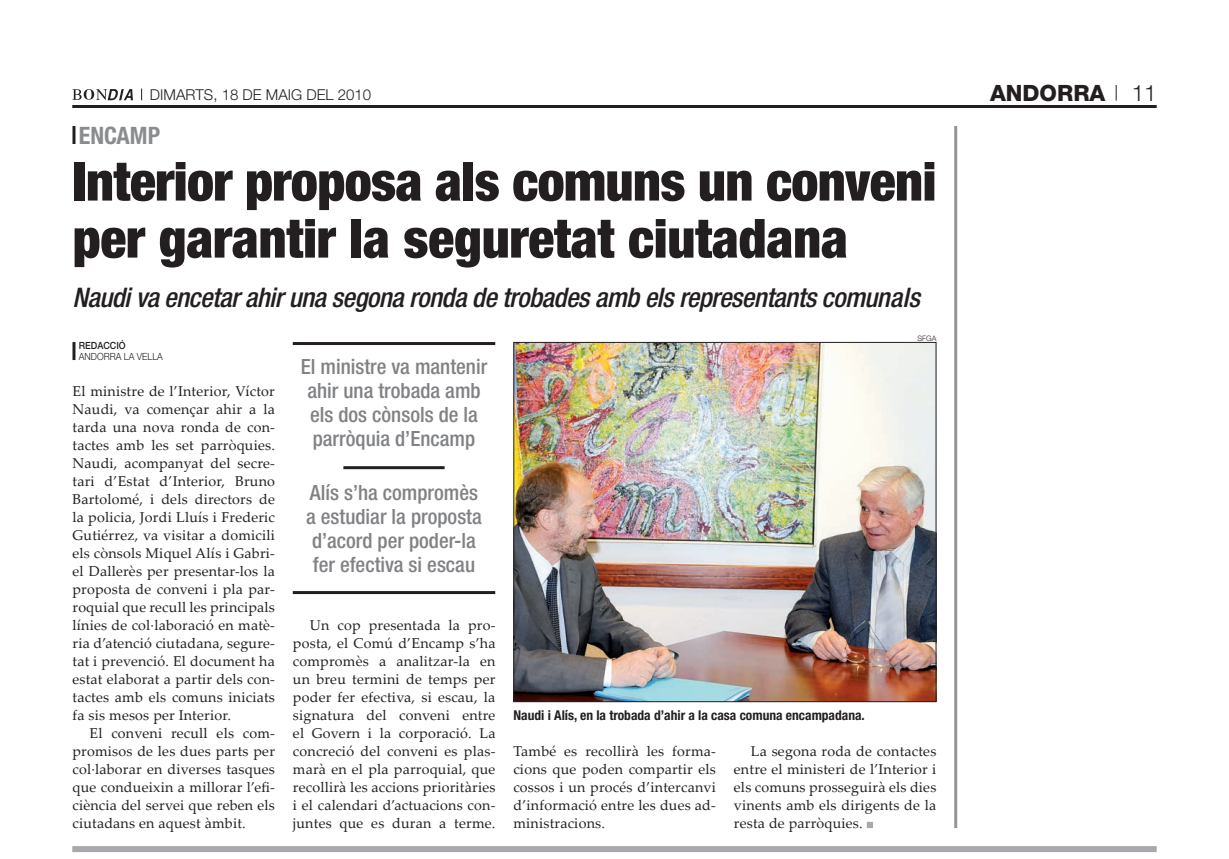
<style>
.page{position:relative;width:1229px;height:859px;background:#fff}
.page>*{position:absolute;margin:0;border:0;box-sizing:border-box;transform-origin:0 0}
.t1{font:900 condensed 54px/57px "Helvetica Neue LT Std";letter-spacing:-.01em;color:#231f20}
.t2{font:italic 500 condensed 27px "Helvetica Neue LT Std";letter-spacing:-.02em;color:#231f20}
.t3{font:700 condensed 24px "Helvetica Neue LT Std";color:#8a8c8f}
.t4{font:800 22.5px "Helvetica Neue LT Std";color:#231f20}
.t5{font:500 condensed 21px/24px "Helvetica Neue LT Std";color:#808285;text-align:center}
.t6{font:300 15px "Helvetica Neue LT Std";color:#231f20}
.t7{font:14.25px/18px "Palatino Linotype";letter-spacing:.015em;color:#231f20;text-align:justify}
.t8{font:700 condensed 13.5px "Helvetica Neue LT Std";color:#231f20}
.t9{font:300 9.9px/10.5px "Helvetica Neue LT Std";color:#231f20;scale:.91 1}
.t10{font:300 7.5px "Helvetica Neue LT Std";color:#231f20}
.s1{font-weight:300}
.s2{font-weight:500}
</style>
<div class="page">
<hr style="left:72px;top:105px;width:1085px;height:3px;background:#231f20">
<svg style="left:72px;top:89px;width:61px;height:11px"></svg>
<svg style="left:1116px;top:85px;width:1px;height:16px"></svg>
<div style="left:72px;top:846px;width:1085px;height:6px;background:#a8a9ad"></div>
<svg style="left:867px;top:822px;width:6px;height:6px"></svg>
<img style="left:515px;top:344px;width:419px;height:356px">
<div style="left:513px;top:342px;width:423px;height:360px;border:1px solid #231f20"></div>
<hr style="left:72px;top:342px;width:3px;height:18px;background:#231f20">
<hr style="left:72px;top:126px;width:3px;height:18px;background:#231f20">
<hr style="left:293px;top:342px;width:202px;height:3px;background:#231f20">
<hr style="left:343px;top:466px;width:102px;height:3px;background:#231f20">
<hr style="left:293px;top:591px;width:202px;height:3px;background:#231f20">
<hr style="left:954px;top:126px;width:3px;height:702px;background:#939598">
<p class="t6" style="left:150px;top:85px;width:223px">DIMARTS, 18 DE MAIG DEL 2010</p>
<p class="t4" style="left:990px;top:80px;width:168px">ANDORRA <span class="s1">11</span></p>
<p class="t3" style="left:79px;top:121px;width:83px">encamp</p>
<p class="t1" style="left:72px;top:152px;width:865px">Interior proposa als comuns un conveni per garantir la seguretat ciutadana</p>
<p class="t2" style="left:72px;top:282px;width:849px">Naudi va encetar ahir una segona ronda de trobades amb els representants comunals</p>
<p class="t9" style="left:79px;top:340px;width:94px"><span class="s2">REDACCIÓ<br></span>ANDORRA LA VELLA</p>
<p class="t5" style="left:301px;top:354px;width:188px">El ministre va mantenir ahir una trobada amb els dos cònsols de la parròquia d’Encamp</p>
<p class="t5" style="left:306px;top:480px;width:177px">Alís s’ha compromès a estudiar la proposta d’acord per poder-la fer efectiva si escau</p>
<p class="t10" style="left:917px;top:333px;width:21px">SFGA</p>
<p class="t7" style="left:72px;top:382px;width:204px">El ministre de l’Interior, Víctor</p>
<p class="t7" style="left:72px;top:400px;width:204px">Naudi, va començar ahir a la</p>
<p class="t7" style="left:72px;top:418px;width:204px">tarda una nova ronda de con-</p>
<p class="t7" style="left:72px;top:436px;width:204px">tactes amb les set parròquies.</p>
<p class="t7" style="left:72px;top:454px;width:204px">Naudi, acompanyat del secre-</p>
<p class="t7" style="left:72px;top:472px;width:204px">tari d’Estat d’Interior, Bruno</p>
<p class="t7" style="left:72px;top:490px;width:204px">Bartolomé, i dels directors de</p>
<p class="t7" style="left:72px;top:508px;width:204px">la policia, Jordi Lluís i Frederic</p>
<p class="t7" style="left:72px;top:526px;width:204px">Gutiérrez, va visitar a domicili</p>
<p class="t7" style="left:72px;top:544px;width:204px">els cònsols Miquel Alís i Gabri-</p>
<p class="t7" style="left:72px;top:562px;width:204px">el Dallerès per presentar-los la</p>
<p class="t7" style="left:72px;top:580px;width:204px">proposta de conveni i pla par-</p>
<p class="t7" style="left:72px;top:598px;width:204px">roquial que recull les principals</p>
<p class="t7" style="left:72px;top:616px;width:204px">línies de col·laboració en matè-</p>
<p class="t7" style="left:72px;top:634px;width:204px">ria d’atenció ciutadana, segure-</p>
<p class="t7" style="left:72px;top:652px;width:204px">tat i prevenció. El document ha</p>
<p class="t7" style="left:72px;top:670px;width:204px">estat elaborat a partir dels con-</p>
<p class="t7" style="left:72px;top:688px;width:204px">tactes amb els comuns iniciats</p>
<p class="t7" style="left:72px;top:706px;width:160px">fa sis mesos per Interior.</p>
<p class="t7" style="left:89px;top:724px;width:187px">El conveni recull els com-</p>
<p class="t7" style="left:72px;top:742px;width:204px">promisos de les dues parts per</p>
<p class="t7" style="left:72px;top:760px;width:204px">col·laborar en diverses tasques</p>
<p class="t7" style="left:72px;top:778px;width:204px">que condueixin a millorar l’efi-</p>
<p class="t7" style="left:72px;top:796px;width:204px">ciència del servei que reben els</p>
<p class="t7" style="left:72px;top:814px;width:175px">ciutadans en aquest àmbit.</p>
<p class="t7" style="left:293px;top:616px;width:204px;text-indent:17px">Un cop presentada la pro&shy;posta, el Comú d’Encamp s’ha compromès a analitzar-la en un breu termini de temps per poder fer efectiva, si escau, la signatura del conveni entre el Govern i la corporació. La concreció del conveni es plas&shy;marà en el pla parroquial, que recollirà les accions prioritàries i el calendari d’actuacions con&shy;juntes que es duran a terme.</p>
<p class="t8" style="left:513px;top:707px;width:353px">Naudi i Alís, en la trobada d’ahir a la casa comuna encampadana.</p>
<p class="t7" style="left:513px;top:742px;width:204px">També es recollirà les forma&shy;cions que poden compartir els cossos i un procés d’intercanvi d’informació entre les dues ad&shy;ministracions.</p>
<p class="t7" style="left:734px;top:741px;width:204px;text-indent:17px">La segona roda de contactes entre el ministeri de l’Interior i els comuns prosseguirà els dies vinents amb els dirigents de la resta de parròquies.</p>
</div>
